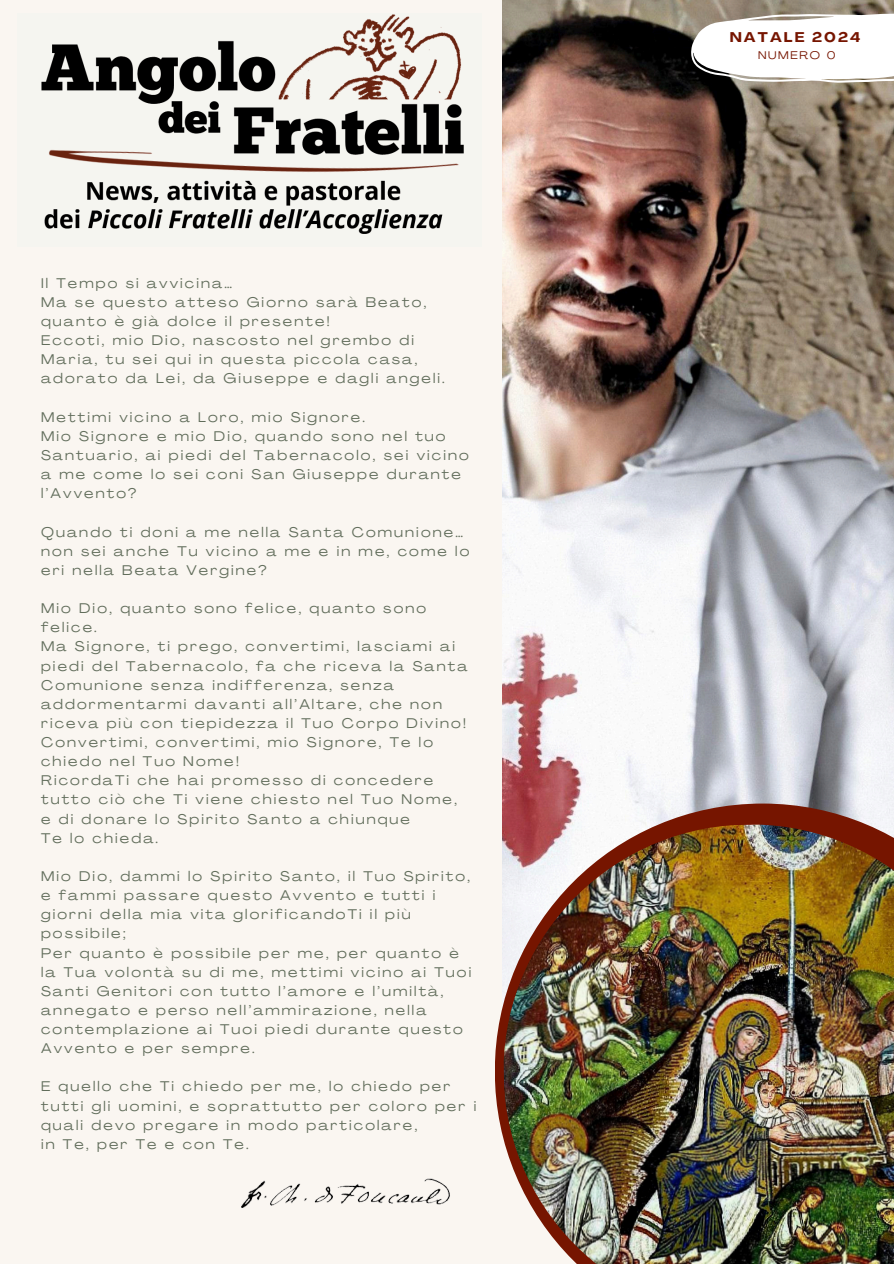
<style>
.page{position:relative;width:894px;height:1264px;background:#fff}
.page>*{position:absolute;margin:0;border:0;box-sizing:border-box;transform-origin:0 0}
.t1{font:700 expanded 13.95px "Agrandir";letter-spacing:.155em;color:#761500}
.t2{font:expanded 13.8px/19.2px "Agrandir";letter-spacing:.155em;color:#616d5b}
.t3{font:expanded 10.95px "Agrandir";letter-spacing:.155em;color:#761500}
</style>
<div class="page">
<div style="left:0;top:0;width:893px;height:1263px;background:#faf6f1"></div>
<img style="left:502px;top:0;width:391px;height:803px">
<svg style="left:691px;top:14px;width:202px;height:69px"></svg>
<svg style="left:495px;top:803px;width:398px;height:325px"></svg>
<img style="left:501px;top:822px;width:392px;height:441px">
<img style="left:241px;top:1178px;width:209px;height:30px">
<img style="left:41px;top:14px;width:423px;height:220px">
<h2 class="t2" style="left:41px;top:275px;width:405px">Il Tempo si avvicina…<br>Ma se questo atteso Giorno sarà Beato, quanto è già dolce il presente!<br>Eccoti, mio Dio, nascosto nel grembo di Maria, tu sei qui in questa piccola casa, adorato da Lei, da Giuseppe e dagli angeli.</h2>
<h2 class="t2" style="left:41px;top:408px;width:429px">Mettimi vicino a Loro, mio Signore.<br>Mio Signore e mio Dio, quando sono nel tuo Santuario, ai piedi del Tabernacolo, sei vicino a me come lo sei coni San Giuseppe durante l’Avvento?</h2>
<h2 class="t2" style="left:41px;top:523px;width:429px">Quando ti doni a me nella Santa Comunione… non sei anche Tu vicino a me e in me, come lo eri nella Beata Vergine?</h2>
<h2 class="t2" style="left:41px;top:600px;width:428px">Mio Dio, quanto sono felice, quanto sono felice.<br>Ma Signore, ti prego, convertimi, lasciami ai piedi del Tabernacolo, fa che riceva la Santa Comunione senza indifferenza, senza addormentarmi davanti all’Altare, che non riceva più con tiepidezza il Tuo Corpo Divino!<br>Convertimi, convertimi, mio Signore, Te lo chiedo nel Tuo Nome!<br>RicordaTi che hai promesso di concedere tutto ciò che Ti viene chiesto nel Tuo Nome, e di donare lo Spirito Santo a chiunque<br>Te lo chieda.</h2>
<h2 class="t2" style="left:41px;top:867px;width:431px">Mio Dio, dammi lo Spirito Santo, il Tuo Spirito, e fammi passare questo Avvento e tutti i giorni della mia vita glorificandoTi il più possibile;<br>Per quanto è possibile per me, per quanto è la Tua volontà su di me, mettimi vicino ai Tuoi Santi Genitori con tutto l’amore e l’umiltà, annegato e perso nell’ammirazione, nella contemplazione ai Tuoi piedi durante questo Avvento e per sempre.</h2>
<h2 class="t2" style="left:41px;top:1078px;width:436px">E quello che Ti chiedo per me, lo chiedo per tutti gli uomini, e soprattutto per coloro per i quali devo pregare in modo particolare,<br>in Te, per Te e con Te.</h2>
<p class="t1" style="left:729px;top:31px;width:132px">NATALE 2024</p>
<p class="t3" style="left:757px;top:51px;width:79px">NUMERO 0</p>
</div>
